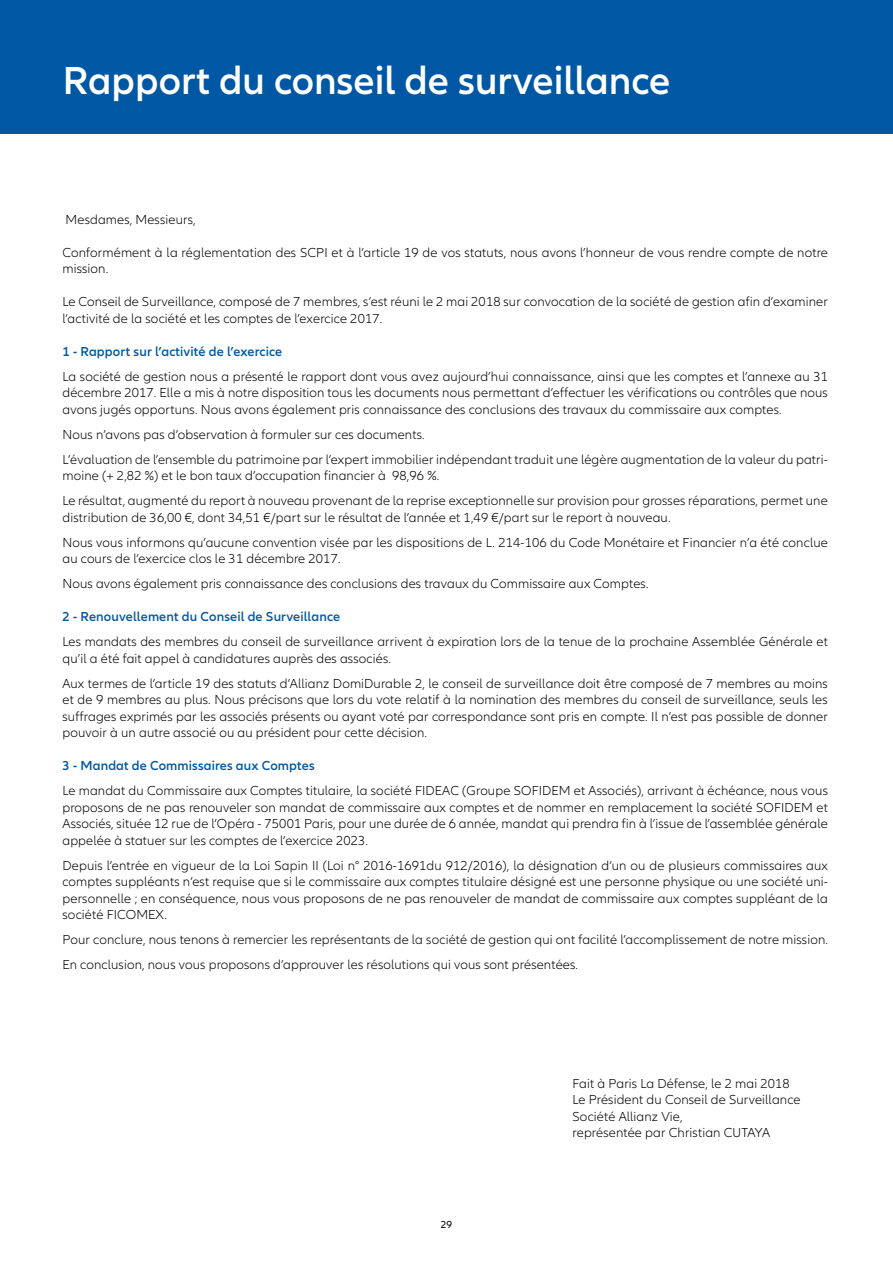
<style>
.page{position:relative;width:893px;height:1263px;background:#fff}
.page>*{position:absolute;margin:0;border:0;box-sizing:border-box;transform-origin:0 0}
.t1{font:600 40.5px "Allianz Neo";color:#fff}
.t2{font:300 13.5px/16.5px "Allianz Neo";letter-spacing:.01em;color:#000}
.t3{font:600 13.5px "Allianz Neo";letter-spacing:.01em;color:#0058a4}
.t4{font:10.5px "Allianz Neo";color:#000}
</style>
<div class="page">
<div style="left:0;top:0;width:893px;height:133px;background:#0058a4"></div>
<h1 class="t1" style="left:63px;top:57px;width:609px">Rapport du conseil de surveillance</h1>
<p class="t2" style="left:66px;top:211px;width:132px">M esdames, M essieurs,</p>
<p class="t2" style="left:62px;top:244px;width:767px">Conformément à la réglementation des SCPI et à l’article 19 de vos statuts, nous avons l’honneur de vous rendre compte de notre mission.</p>
<p class="t2" style="left:62px;top:294px;width:767px">Le Conseil de Surveillance, composé de 7 membres, s’est réuni le 2 mai 2018 sur convocation de la société de gestion afin d’examiner l’activité de la société et les comptes de l’exercice 2017.</p>
<p class="t3" style="left:62px;top:343px;width:221px">1 - Rapport sur l’activité de l’exercice</p>
<p class="t2" style="left:62px;top:368px;width:767px;text-align:justify">La société de gestion nous a présenté le rapport dont vous avez aujourd’hui connaissance, ainsi que les comptes et l’annexe au 31 décembre 2017. Elle a mis à notre disposition tous les documents nous permettant d’effectuer les vérifications ou contrôles que nous avons jugés opportuns. N ous avons également pris connaissance des conclusions des travaux du commissaire aux comptes.</p>
<p class="t2" style="left:62px;top:422px;width:767px;line-height:25px">N ous n’avons pas d’observation à formuler sur ces documents.<br>L’évaluation de l’ensemble du patrimoine par l’expert immobilier indépendant traduit une légère augmentation de la valeur du patri-</p>
<p class="t2" style="left:62px;top:463px;width:767px;line-height:25px">moine (+ 2,82 %) et le bon taux d’occupation financier à 98,96 %.<br>Le résultat, augmenté du report à nouveau provenant de la reprise exceptionnelle sur provision pour grosses réparations, permet une</p>
<p class="t2" style="left:62px;top:505px;width:767px;line-height:25px">distribution de 36,00 €, dont 34,51 €/part sur le résultat de l’année et 1,49 €/part sur le report à nouveau.<br>Nous vous informons qu’aucune convention visée par les dispositions de L. 214-106 du Code Monétaire et Financier n’a été conclue</p>
<p class="t2" style="left:62px;top:546px;width:588px;line-height:25px">au cours de l’exercice clos le 31 décembre 2017.<br>N ous avons également pris connaissance des conclusions des travaux du Commissaire aux Comptes.</p>
<p class="t3" style="left:62px;top:609px;width:279px">2 - Renouvellement du Conseil de Surveillance</p>
<p class="t2" style="left:62px;top:634px;width:767px">Les mandats des membres du conseil de surveillance arrivent à expiration lors de la tenue de la prochaine Assemblée Générale et qu’il a été fait appel à candidatures auprès des associés.</p>
<p class="t2" style="left:62px;top:675px;width:767px;text-align:justify">Aux termes de l’article 19 des statuts d’Allianz DomiDurable 2, le conseil de surveillance doit être composé de 7 membres au moins et de 9 membres au plus. Nous précisons que lors du vote relatif à la nomination des membres du conseil de surveillance, seuls les suffrages exprimés par les associés présents ou ayant voté par correspondance sont pris en compte. I l n’est pas possible de donner pouvoir à un autre associé ou au président pour cette décision.</p>
<p class="t3" style="left:62px;top:758px;width:254px">3 - Mandat de Commissaires aux Comptes</p>
<p class="t2" style="left:62px;top:783px;width:368px">Le mandat du Commissaire aux Comptes titulaire, la société FIDEAC</p>
<p class="t2" style="left:462px;top:783px;width:85px">(Groupe SOFIDEM</p>
<p class="t2" style="left:62px;top:783px;width:767px;text-indent:511px">et Associés), arrivant à échéance, nous vous proposons de ne pas renouveler son mandat de commissaire aux comptes et de nommer en remplacement la société SOFIDEM</p>
<p class="t2" style="left:62px;top:799px;width:767px;text-align:justify;text-indent:754px">et Associés, située 12 rue de l’Opéra - 75001 Paris, pour une durée de 6 année, mandat qui prendra fin à l’issue de l’assemblée générale appelée à statuer sur les comptes de l’exercice 2023.</p>
<p class="t2" style="left:62px;top:857px;width:767px;text-align:justify">Depuis l’entrée en vigueur de la Loi Sapin II (Loi n° 2016-1691du 912/2016), la désignation d’un ou de plusieurs commissaires aux comptes suppléants n’est requise que si le commissaire aux comptes titulaire désigné est une personne physique ou une société uni&shy;personnelle ; en conséquence, nous vous proposons de ne pas renouveler de mandat de commissaire aux comptes suppléant de la société FICOME</p>
<p class="t2" style="left:62px;top:902px;width:767px;line-height:25px;text-indent:93px">X.<br>Pour conclure, nous tenons à remercier les représentants de la société de gestion qui ont facilité l’accomplissement de notre mission.<br>En conclusion, nous vous proposons d’approuver les résolutions qui vous sont présentées.</p>
<p class="t4" style="left:441px;top:1219px;width:13px">29</p>
<p class="t2" style="left:572px;top:1075px;width:229px">Fait à Paris La Défense, le 2 mai 2018<br>Le Président du Conseil de Surveillance<br>Société Allianz Vie,<br>représentée par Christian CUTAYA</p>
</div>
